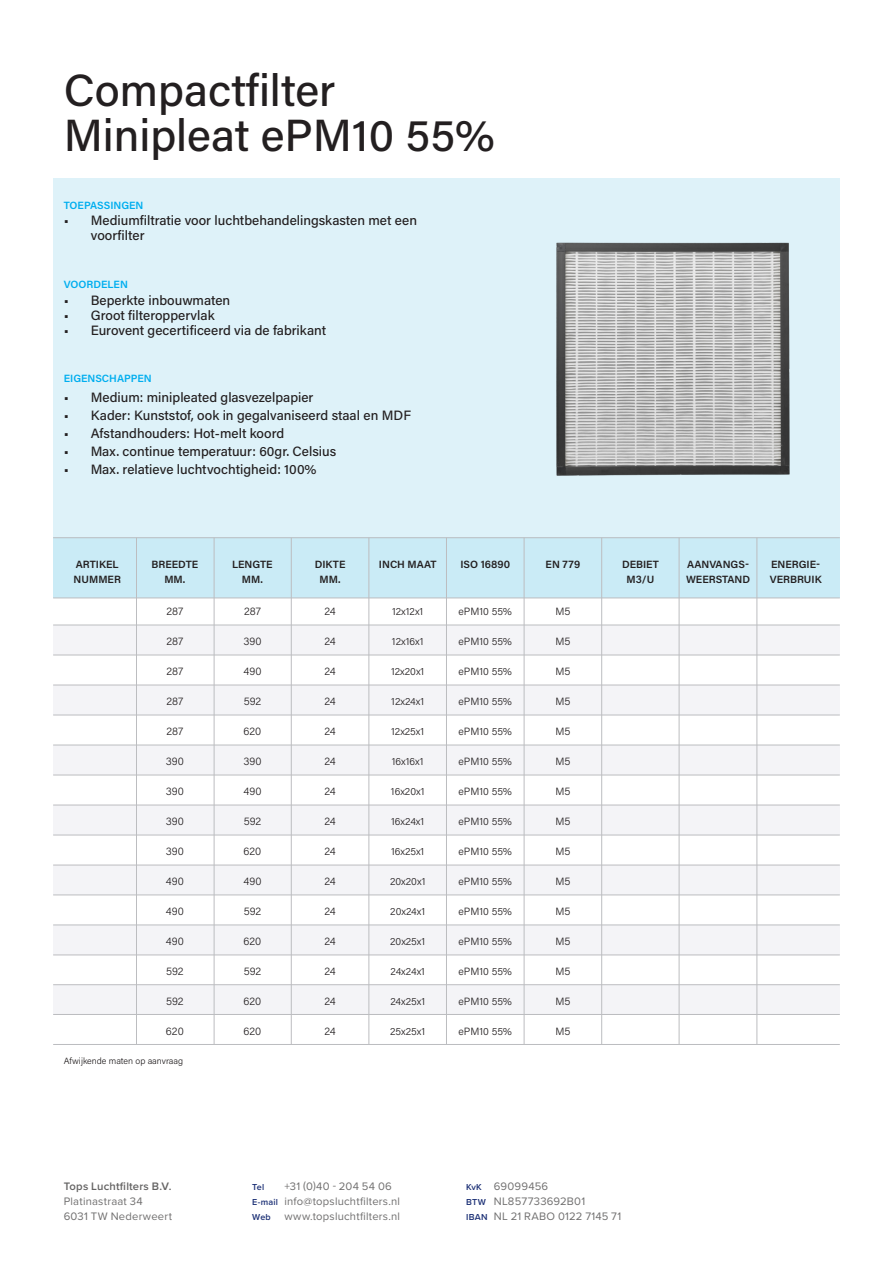
<style>
.page{position:relative;width:893px;height:1263px;background:#fff}
.page>*{position:absolute;margin:0;border:0;box-sizing:border-box;transform-origin:0 0}
.t1{font:500 45px "Acumin Pro";color:#231f20}
.t2{font:500 13.5px/15px "Acumin Pro";color:#231f20}
.t3{font:11.25px/15px "Proxima Nova";letter-spacing:.02em;color:#706f6f}
.t4{font:300 10.5px "Acumin Pro";color:#231f20}
.t5{font:600 10.5px/15px "Acumin Pro";color:#231f20}
.t6{font:600 10.5px "Acumin Pro";color:#00aeef}
.t7{font:300 9px "Acumin Pro";letter-spacing:-.005em;color:#231f20}
.t8{font:600 9px/15px "Proxima Nova";letter-spacing:.02em;color:#1d3176}
.s1{font-weight:600;color:#646363}
</style>
<div class="page">
<div style="left:53px;top:625px;width:787px;height:30px;background:#f4f4f7"></div>
<div style="left:53px;top:745px;width:787px;height:30px;background:#f4f4f7"></div>
<div style="left:53px;top:865px;width:787px;height:30px;background:#f4f4f7"></div>
<div style="left:53px;top:984px;width:787px;height:30px;background:#f4f4f7"></div>
<div style="left:53px;top:685px;width:787px;height:30px;background:#f4f4f7"></div>
<div style="left:53px;top:805px;width:787px;height:30px;background:#f4f4f7"></div>
<div style="left:53px;top:925px;width:787px;height:30px;background:#f4f4f7"></div>
<div style="left:53px;top:178px;width:787px;height:417px;background:#def2f9"></div>
<div style="left:53px;top:538px;width:787px;height:60px;background:#caebf6"></div>
<hr style="left:53px;top:597px;width:787px;height:1px;background:#bcbdc0">
<hr style="left:53px;top:625px;width:787px;height:1px;background:#bcbdc0">
<hr style="left:53px;top:655px;width:787px;height:1px;background:#bcbdc0">
<hr style="left:53px;top:685px;width:787px;height:1px;background:#bcbdc0">
<hr style="left:53px;top:715px;width:787px;height:1px;background:#bcbdc0">
<hr style="left:53px;top:745px;width:787px;height:1px;background:#bcbdc0">
<hr style="left:53px;top:775px;width:787px;height:1px;background:#bcbdc0">
<hr style="left:53px;top:805px;width:787px;height:1px;background:#bcbdc0">
<hr style="left:53px;top:835px;width:787px;height:1px;background:#bcbdc0">
<img style="left:556px;top:242px;width:234px;height:234px">
<hr style="left:136px;top:538px;width:1px;height:507px;background:#bcbdc0">
<hr style="left:214px;top:538px;width:1px;height:507px;background:#bcbdc0">
<hr style="left:291px;top:538px;width:1px;height:507px;background:#bcbdc0">
<hr style="left:368px;top:538px;width:1px;height:507px;background:#bcbdc0">
<hr style="left:446px;top:538px;width:1px;height:507px;background:#bcbdc0">
<hr style="left:524px;top:538px;width:1px;height:507px;background:#bcbdc0">
<hr style="left:601px;top:538px;width:1px;height:506px;background:#bcbdc0">
<hr style="left:679px;top:538px;width:1px;height:506px;background:#bcbdc0">
<hr style="left:756px;top:538px;width:1px;height:507px;background:#bcbdc0">
<hr style="left:53px;top:537px;width:787px;height:1px;background:#bcbdc0">
<hr style="left:53px;top:865px;width:787px;height:1px;background:#bcbdc0">
<hr style="left:53px;top:894px;width:787px;height:1px;background:#bcbdc0">
<hr style="left:53px;top:1014px;width:787px;height:1px;background:#bcbdc0">
<hr style="left:53px;top:924px;width:787px;height:1px;background:#bcbdc0">
<hr style="left:53px;top:1044px;width:787px;height:1px;background:#bcbdc0">
<hr style="left:53px;top:954px;width:787px;height:1px;background:#bcbdc0">
<hr style="left:53px;top:984px;width:787px;height:1px;background:#bcbdc0">
<p class="t1" style="left:64px;top:59px;width:273px">Compactfilter</p>
<p class="t1" style="left:64px;top:104px;width:432px">Minipleat ePM10 55%</p>
<p class="t6" style="left:64px;top:198px;width:81px">TOEPASSINGEN</p>
<p class="t2" style="left:91px;top:213px;width:328px;text-indent:-27px">• Mediumfiltratie voor luchtbehandelingskasten met een voorfilter</p>
<p class="t6" style="left:64px;top:277px;width:66px">VOORDELEN</p>
<p class="t2" style="left:64px;top:293px;width:168px">• Beperkte inbouwmaten</p>
<p class="t2" style="left:64px;top:308px;width:152px">• Groot filteroppervlak</p>
<p class="t2" style="left:64px;top:323px;width:264px">• Eurovent gecertificeerd via de fabrikant</p>
<p class="t6" style="left:64px;top:371px;width:89px">EIGENSCHAPPEN</p>
<p class="t2" style="left:64px;top:389px;width:251px">• Medium: minipleated glasvezelpapier</p>
<p class="t2" style="left:64px;top:407px;width:349px">• Kader: Kunststof, ook in gegalvaniseerd staal en MDF</p>
<p class="t2" style="left:64px;top:425px;width:222px">• Afstandhouders: Hot-melt koord</p>
<p class="t2" style="left:64px;top:443px;width:274px">• Max. continue temperatuur: 60gr. Celsius</p>
<p class="t2" style="left:64px;top:461px;width:254px">• Max. relatieve luchtvochtigheid: 100%</p>
<p class="t5" style="left:74px;top:557px;width:49px">ARTIKEL<br>NUMMER</p>
<p class="t5" style="left:152px;top:557px;width:48px;text-align:center">BREEDTE<br>MM.</p>
<p class="t5" style="left:232px;top:557px;width:42px">LENGTE</p>
<p class="t5" style="left:242px;top:572px;width:22px">MM.</p>
<p class="t5" style="left:315px;top:557px;width:32px">DIKTE</p>
<p class="t5" style="left:320px;top:572px;width:22px">MM.</p>
<p class="t5" style="left:379px;top:557px;width:59px">INCH MAAT</p>
<p class="t5" style="left:460px;top:557px;width:51px">ISO 16890</p>
<p class="t5" style="left:546px;top:557px;width:36px">EN 779</p>
<p class="t5" style="left:622px;top:557px;width:38px;text-align:center">DEBIET<br>M3/U</p>
<p class="t5" style="left:687px;top:557px;width:63px">AANVANGS-</p>
<p class="t5" style="left:686px;top:572px;width:66px">WEERSTAND</p>
<p class="t5" style="left:770px;top:557px;width:53px">ENERGIE-<br>VERBRUIK</p>
<p class="t4" style="left:166px;top:604px;width:18px">287</p>
<p class="t4" style="left:166px;top:634px;width:18px">287</p>
<p class="t4" style="left:166px;top:664px;width:18px">287</p>
<p class="t4" style="left:166px;top:694px;width:18px">287</p>
<p class="t4" style="left:166px;top:724px;width:18px">287</p>
<p class="t4" style="left:166px;top:754px;width:20px">390</p>
<p class="t4" style="left:166px;top:784px;width:20px">390</p>
<p class="t4" style="left:166px;top:814px;width:20px">390</p>
<p class="t4" style="left:166px;top:844px;width:20px">390</p>
<p class="t4" style="left:166px;top:874px;width:19px">490</p>
<p class="t4" style="left:166px;top:904px;width:19px">490</p>
<p class="t4" style="left:166px;top:934px;width:19px">490</p>
<p class="t4" style="left:166px;top:964px;width:19px">592</p>
<p class="t4" style="left:166px;top:994px;width:19px">592</p>
<p class="t4" style="left:166px;top:1024px;width:19px">620</p>
<p class="t4" style="left:244px;top:604px;width:18px">287</p>
<p class="t4" style="left:243px;top:634px;width:20px">390</p>
<p class="t4" style="left:244px;top:664px;width:19px">490</p>
<p class="t4" style="left:244px;top:694px;width:19px">592</p>
<p class="t4" style="left:244px;top:724px;width:19px">620</p>
<p class="t4" style="left:243px;top:754px;width:20px">390</p>
<p class="t4" style="left:244px;top:784px;width:19px">490</p>
<p class="t4" style="left:244px;top:814px;width:19px">592</p>
<p class="t4" style="left:244px;top:844px;width:19px">620</p>
<p class="t4" style="left:244px;top:874px;width:19px">490</p>
<p class="t4" style="left:244px;top:904px;width:19px">592</p>
<p class="t4" style="left:244px;top:934px;width:19px">620</p>
<p class="t4" style="left:244px;top:964px;width:19px">592</p>
<p class="t4" style="left:244px;top:994px;width:19px">620</p>
<p class="t4" style="left:244px;top:1024px;width:19px">620</p>
<p class="t4" style="left:324px;top:604px;width:13px">24</p>
<p class="t4" style="left:324px;top:634px;width:13px">24</p>
<p class="t4" style="left:324px;top:664px;width:13px">24</p>
<p class="t4" style="left:324px;top:694px;width:13px">24</p>
<p class="t4" style="left:324px;top:724px;width:13px">24</p>
<p class="t4" style="left:324px;top:754px;width:13px">24</p>
<p class="t4" style="left:324px;top:784px;width:13px">24</p>
<p class="t4" style="left:324px;top:814px;width:13px">24</p>
<p class="t4" style="left:324px;top:844px;width:13px">24</p>
<p class="t4" style="left:324px;top:874px;width:13px">24</p>
<p class="t4" style="left:324px;top:904px;width:13px">24</p>
<p class="t4" style="left:324px;top:934px;width:13px">24</p>
<p class="t4" style="left:324px;top:964px;width:13px">24</p>
<p class="t4" style="left:324px;top:994px;width:13px">24</p>
<p class="t4" style="left:324px;top:1024px;width:13px">24</p>
<p class="t4" style="left:392px;top:604px;width:33px">12x12x1</p>
<p class="t4" style="left:392px;top:634px;width:33px">12x16x1</p>
<p class="t4" style="left:391px;top:664px;width:35px">12x20x1</p>
<p class="t4" style="left:391px;top:694px;width:34px">12x24x1</p>
<p class="t4" style="left:391px;top:724px;width:35px">12x25x1</p>
<p class="t4" style="left:392px;top:754px;width:33px">16x16x1</p>
<p class="t4" style="left:391px;top:784px;width:35px">16x20x1</p>
<p class="t4" style="left:391px;top:814px;width:35px">16x24x1</p>
<p class="t4" style="left:391px;top:844px;width:35px">16x25x1</p>
<p class="t4" style="left:390px;top:874px;width:37px">20x20x1</p>
<p class="t4" style="left:390px;top:904px;width:36px">20x24x1</p>
<p class="t4" style="left:390px;top:934px;width:37px">20x25x1</p>
<p class="t4" style="left:390px;top:964px;width:36px">24x24x1</p>
<p class="t4" style="left:390px;top:994px;width:36px">24x25x1</p>
<p class="t4" style="left:390px;top:1024px;width:36px">25x25x1</p>
<p class="t4" style="left:459px;top:604px;width:55px">ePM10 55%</p>
<p class="t4" style="left:459px;top:634px;width:55px">ePM10 55%</p>
<p class="t4" style="left:459px;top:664px;width:55px">ePM10 55%</p>
<p class="t4" style="left:459px;top:694px;width:55px">ePM10 55%</p>
<p class="t4" style="left:459px;top:724px;width:55px">ePM10 55%</p>
<p class="t4" style="left:459px;top:754px;width:55px">ePM10 55%</p>
<p class="t4" style="left:459px;top:784px;width:55px">ePM10 55%</p>
<p class="t4" style="left:459px;top:814px;width:55px">ePM10 55%</p>
<p class="t4" style="left:459px;top:844px;width:55px">ePM10 55%</p>
<p class="t4" style="left:459px;top:874px;width:55px">ePM10 55%</p>
<p class="t4" style="left:459px;top:904px;width:55px">ePM10 55%</p>
<p class="t4" style="left:459px;top:934px;width:55px">ePM10 55%</p>
<p class="t4" style="left:459px;top:964px;width:55px">ePM10 55%</p>
<p class="t4" style="left:459px;top:994px;width:55px">ePM10 55%</p>
<p class="t4" style="left:459px;top:1024px;width:55px">ePM10 55%</p>
<p class="t4" style="left:555px;top:604px;width:17px">M5</p>
<p class="t4" style="left:555px;top:634px;width:17px">M5</p>
<p class="t4" style="left:555px;top:664px;width:17px">M5</p>
<p class="t4" style="left:555px;top:694px;width:17px">M5</p>
<p class="t4" style="left:555px;top:724px;width:17px">M5</p>
<p class="t4" style="left:555px;top:754px;width:17px">M5</p>
<p class="t4" style="left:555px;top:784px;width:17px">M5</p>
<p class="t4" style="left:555px;top:814px;width:17px">M5</p>
<p class="t4" style="left:555px;top:844px;width:17px">M5</p>
<p class="t4" style="left:555px;top:874px;width:17px">M5</p>
<p class="t4" style="left:555px;top:904px;width:17px">M5</p>
<p class="t4" style="left:555px;top:934px;width:17px">M5</p>
<p class="t4" style="left:555px;top:964px;width:17px">M5</p>
<p class="t4" style="left:555px;top:994px;width:17px">M5</p>
<p class="t4" style="left:555px;top:1024px;width:17px">M5</p>
<p class="t7" style="left:64px;top:1055px;width:121px">Afwijkende maten op aanvraag</p>
<p class="t3" style="left:64px;top:1178px;width:110px"><span class="s1">Tops Luchtfilters B.V.<br></span>Platinastraat 34<br>6031 TW Nederweert</p>
<p class="t3" style="left:284px;top:1178px;width:117px">+31 (0)40 - 204 54 06 info@topsluchtfilters.nl www.topsluchtfilters.nl</p>
<p class="t3" style="left:494px;top:1178px;width:129px">69099456<br>NL857733692B01<br>NL 21 RABO 0122 7145 71</p>
<p class="t8" style="left:252px;top:1179px;width:27px">Tel<br>E-mail<br>Web</p>
<p class="t8" style="left:466px;top:1179px;width:23px">KvK<br>BTW<br>IBAN</p>
</div>
